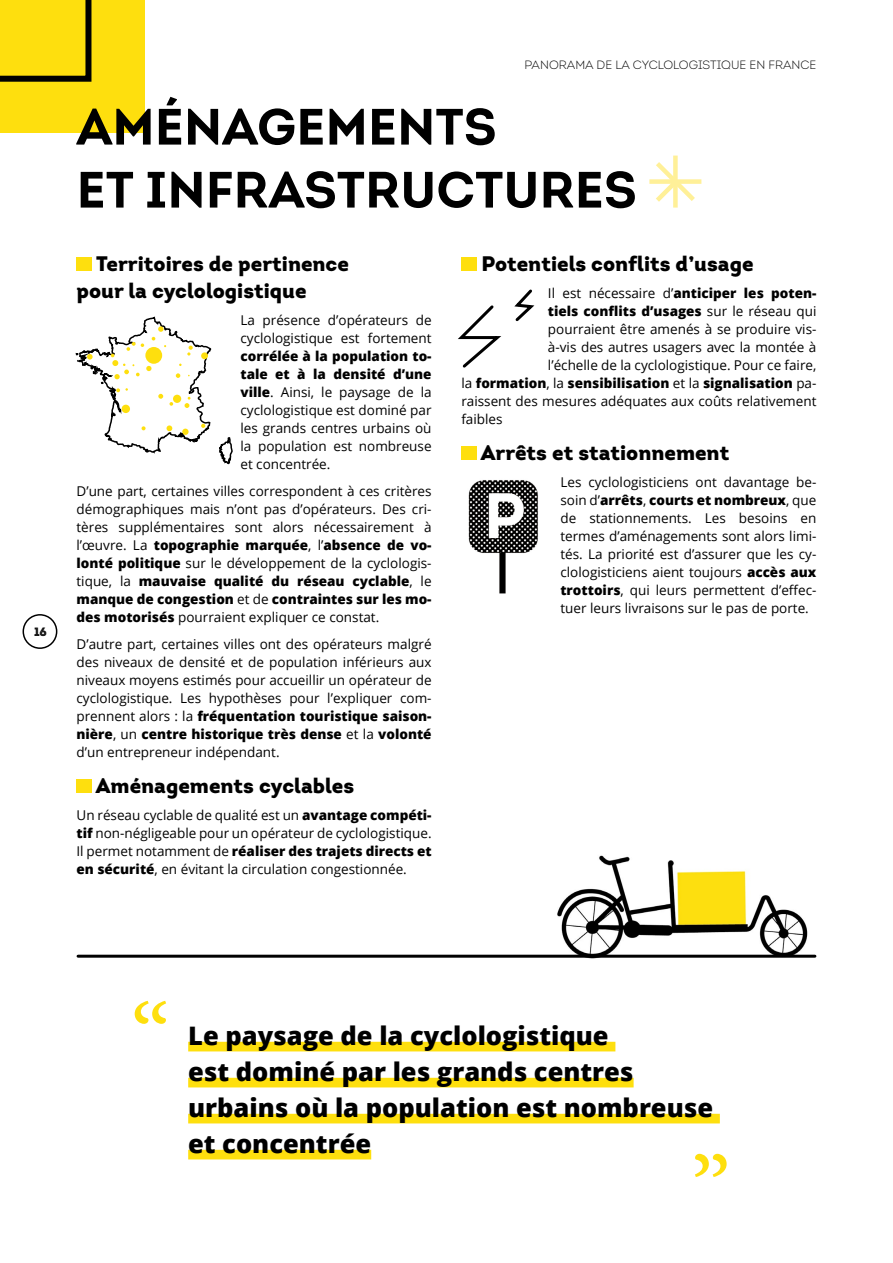
<style>
.page{position:relative;width:893px;height:1263px;background:#fff}
.page>*{position:absolute;margin:0;border:0;box-sizing:border-box;transform-origin:0 0}
.t1{font:99.9px "Minion Pro";color:#fedf0e}
.t2{font:51px/63px "Intro Bold Caps";color:#000}
.t3{font:800 25.5px/36px "Open Sans";color:#000}
.t4{font:900 21px/27px "Intro";color:#000}
.t5{font:13.5px/18px "Open Sans";color:#000;text-align:justify}
.t6{font:800 13.5px "Open Sans";color:#000}
.t7{font:12px "Intro Light Caps";color:#000}
.t8{font:12px "Intro Inline";color:#000}
.s1{font-weight:800}
.s2{font-weight:400}
</style>
<div class="page">
<div style="left:0;top:0;width:145px;height:132px;background:#fedf0e"></div>
<svg style="left:0;top:0;width:91px;height:82px"></svg>
<div style="left:23px;top:614px;width:34px;height:35px;border:2px solid #000;border-radius:50%"></div>
<hr style="left:78px;top:955px;width:737px;height:3px;background:#000">
<div style="left:673px;top:156px;width:5px;height:52px;background:#fff098"></div>
<div style="left:649px;top:179px;width:52px;height:5px;background:#fff098"></div>
<svg style="left:651px;top:157px;width:49px;height:49px"></svg>
<div style="left:77px;top:257px;width:15px;height:14px;background:#fedf0e"></div>
<svg style="left:75px;top:316px;width:158px;height:149px"></svg>
<div style="left:77px;top:779px;width:15px;height:14px;background:#fedf0e"></div>
<div style="left:461px;top:257px;width:15px;height:14px;background:#fedf0e"></div>
<svg style="left:458px;top:305px;width:44px;height:63px"></svg>
<svg style="left:514px;top:289px;width:21px;height:33px"></svg>
<div style="left:461px;top:446px;width:15px;height:14px;background:#fedf0e"></div>
<div style="left:188px;top:1042px;width:427px;height:9px;background:#fedf0e"></div>
<div style="left:188px;top:1078px;width:446px;height:9px;background:#fedf0e"></div>
<div style="left:188px;top:1114px;width:532px;height:9px;background:#fedf0e"></div>
<div style="left:188px;top:1150px;width:183px;height:9px;background:#fedf0e"></div>
<img style="left:468px;top:480px;width:70px;height:113px">
<img style="left:514px;top:855px;width:303px;height:104px">
<p class="t8" style="left:34px;top:625px;width:14px">16</p>
<p class="t7" style="left:524px;top:57px;width:294px">PANORAMA DE LA CYCLOLOGISTIQUE EN FRANCE</p>
<h2 class="t2" style="left:77px;top:95px;width:562px">AMÉNAGEMENTS<br>ET INFRASTRUCTURES</h2>
<h3 class="t4" style="left:77px;top:249px;width:274px;text-indent:20px">Territoires de pertinence pour la cyclologistique</h3>
<p class="t5" style="left:240px;top:310px;width:193px">La présence d’opérateurs de cyclologistique est fortement</p>
<p class="t5" style="left:240px;top:346px;width:193px"><span class="s1">corrélée à la population to&shy;tale et à la densité d’une ville</span>. Ainsi, le paysage de la cyclologistique est dominé par les grands centres urbains où la population est nombreuse et concentrée.</p>
<p class="t5" style="left:77px;top:481px;width:357px">D’une part, certaines villes correspondent à ces critères démographiques mais n’ont pas d’opérateurs. Des cri&shy;tères supplémentaires sont alors nécessairement à l’œuvre. La <span class="s1">topographie marquée</span>, l’<span class="s1">absence de vo&shy;lonté politique</span> sur le développement de la cyclologis&shy;tique, la <span class="s1">mauvaise qualité du réseau cyclable</span>, le <span class="s1">manque de congestion</span> et de <span class="s1">contraintes sur les mo&shy;des motorisés</span> pourraient expliquer ce constat.</p>
<p class="t5" style="left:77px;top:634px;width:357px">D’autre part, certaines villes ont des opérateurs malgré des niveaux de densité et de population inférieurs aux niveaux moyens estimés pour accueillir un opérateur de cyclologistique. Les hypothèses pour l’expliquer com&shy;prennent alors : la <span class="s1">fréquentation touristique saison&shy;nière</span>, un <span class="s1">centre historique très dense</span> et la <span class="s1">volonté </span>d’un entrepreneur indépendant.</p>
<h3 class="t4" style="left:96px;top:771px;width:260px">Aménagements cyclables</h3>
<p class="t5" style="left:77px;top:805px;width:357px">Un réseau cyclable de qualité est un <span class="s1">avantage compéti&shy;tif</span> non-négligeable pour un opérateur de cyclologistique.<br>Il permet notamment de <span class="s1">réaliser des trajets directs et en sécurité</span>, en évitant la circulation congestionnée.</p>
<h3 class="t4" style="left:481px;top:249px;width:274px">Potentiels conflits d’usage</h3>
<p class="t6" style="left:548px;top:282px;width:270px"><span class="s2">Il est nécessaire d’</span>anticiper les poten-</p>
<p class="t6" style="left:548px;top:300px;width:270px">tiels conflits d’usages <span class="s2">sur le réseau qui</span></p>
<p class="t5" style="left:548px;top:319px;width:270px">pourraient être amenés à se produire vis-</p>
<p class="t5" style="left:548px;top:337px;width:270px">à-vis des autres usagers avec la montée à</p>
<p class="t5" style="left:548px;top:355px;width:270px">l’échelle de la cyclologistique. Pour ce faire,</p>
<p class="t6" style="left:461px;top:372px;width:357px"><span class="s2">la</span> formation<span class="s2">, la</span> sensibilisation <span class="s2">et la</span> signalisation <span class="s2">pa-</span></p>
<p class="t5" style="left:461px;top:391px;width:357px">raissent des mesures adéquates aux coûts relativement</p>
<p class="t5" style="left:461px;top:409px;width:43px">faibles</p>
<h3 class="t4" style="left:481px;top:438px;width:250px">Arrêts et stationnement</h3>
<p class="t5" style="left:560px;top:472px;width:257px">Les cyclologisticiens ont davantage be&shy;soin d’<span class="s1">arrêts</span>, <span class="s1">courts et nombreux</span>, que de stationnements. Les besoins en termes d’aménagements sont alors limi&shy;tés. La priorité est d’assurer que les cy&shy;clologisticiens aient toujours <span class="s1">accès aux trottoirs</span>, qui leurs permettent d’effec&shy;tuer leurs livraisons sur le pas de porte.</p>
<h1 class="t1" style="left:130px;top:973px;width:41px">“</h1>
<h3 class="t3" style="left:188px;top:1016px;width:526px">Le paysage de la cyclologistique<br>est dominé par les grands centres urbains où la population est nombreuse et concentrée</h3>
<h1 class="t1" style="left:691px;top:1126px;width:42px">”</h1>
</div>
